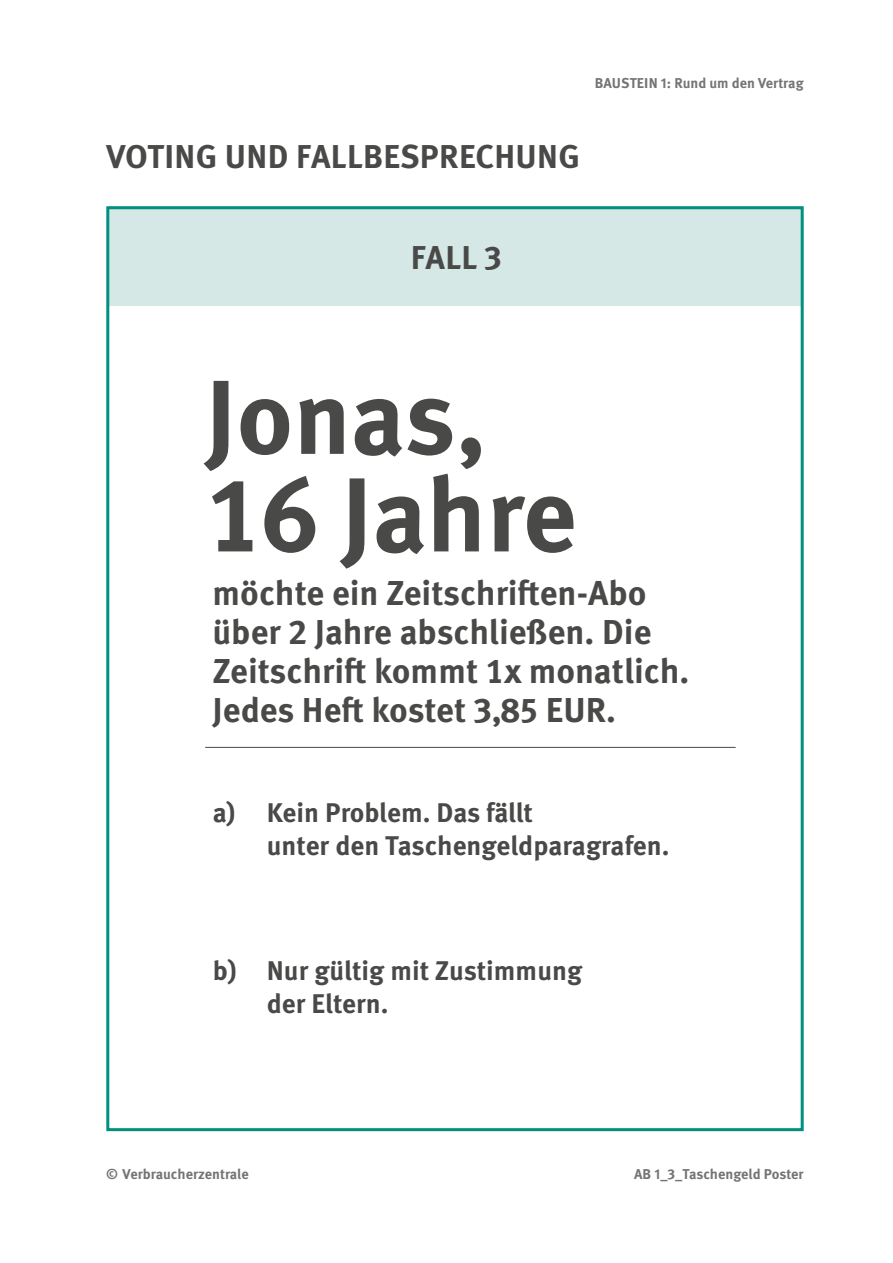
<style>
.page{position:relative;width:893px;height:1263px;background:#fff}
.page>*{position:absolute;margin:0;border:0;box-sizing:border-box;transform-origin:0 0}
.t1{font:700 105px/97.5px "Meta Pro";letter-spacing:-.005em;color:#494948}
.t2{font:700 34.5px/39px "Meta Pro";color:#494948}
.t3{font:700 33px "Meta Pro";letter-spacing:.01em;color:#494948}
.t4{font:700 27px/33px "Meta Pro";color:#494948}
.t5{font:700 14.25px "Meta Pro";color:#747473}
.s1{font-family:"Meta Plus Bold Caps";font-weight:400}
</style>
<div class="page">
<div style="left:108px;top:206px;width:694px;height:99px;background:#d5e8e6"></div>
<div style="left:106px;top:206px;width:698px;height:925px;border:3px solid #00907f"></div>
<hr style="left:205px;top:747px;width:531px;height:1px;background:#494948">
<p class="t5" style="left:595px;top:72px;width:211px">BAUSTEIN 1: Rund um den Vertrag</p>
<p class="t3" style="left:106px;top:130px;width:475px">VOTING UND FALLBESPRECHUNG</p>
<p class="t3" style="left:411px;top:231px;width:93px">FALL <span class="s1">3</span></p>
<h1 class="t1" style="left:205px;top:362px;width:373px">Jonas,<br><span class="s1">16</span> Jahre</h1>
<p class="t2" style="left:213px;top:572px;width:478px">möchte ein Zeitschriften-Abo über <span class="s1">2</span> Jahre abschließen. Die<br>Zeitschrift kommt <span class="s1">1</span>x monatlich.<br>Jedes Heft kostet <span class="s1">3,85</span> EUR.</p>
<p class="t4" style="left:267px;top:794px;width:404px;text-indent:-54px">a) Kein Problem. Das fällt<br>unter den Taschengeldparagrafen.</p>
<p class="t4" style="left:267px;top:952px;width:317px;text-indent:-54px">b) Nur gültig mit Zustimmung der Eltern.</p>
<p class="t5" style="left:106px;top:1163px;width:144px">© Verbraucherzentrale</p>
<p class="t5" style="left:634px;top:1163px;width:171px">AB 1_3_Taschengeld Poster</p>
</div>
